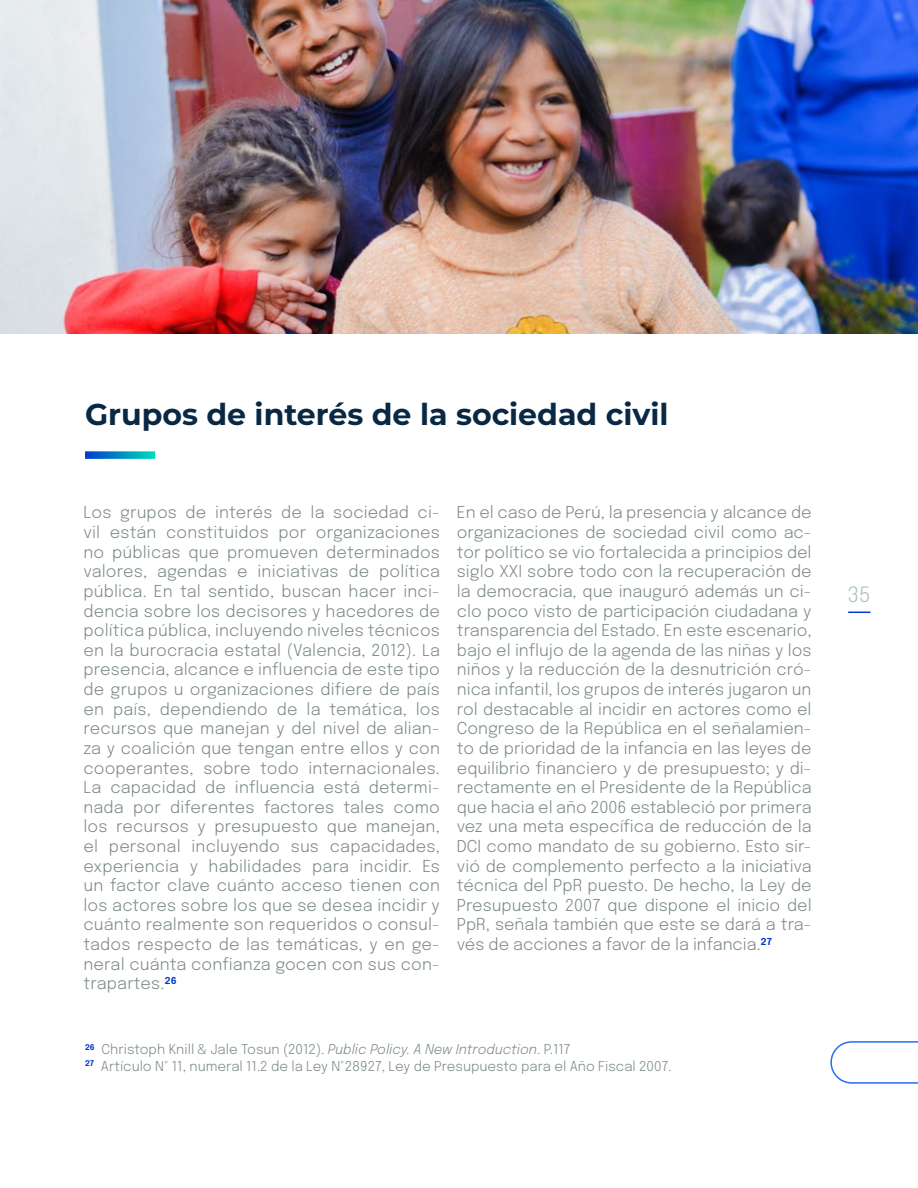
<style>
.page{position:relative;width:918px;height:1188px;background:#fff}
.page>*{position:absolute;margin:0;border:0;box-sizing:border-box;transform-origin:0 0}
.t1{font:100 30px "Montserrat";color:#092844}
.t2{font:21px "Epilogue";color:#aec2c4}
.t3{font:16.35px/19.6px "Epilogue";color:#7c8889;text-align:justify}
.t4{font:13.5px/16.2px "Epilogue";color:#7c8889}
.s1{font-style:italic}
</style>
<div class="page">
<svg style="left:85px;top:451px;width:70px;height:8px"></svg>
<svg style="left:830px;top:1041px;width:88px;height:43px"></svg>
<img style="left:0;top:0;width:918px;height:333px">
<svg style="left:849px;top:612px;width:21px;height:1px"></svg>
<h1 class="t1" style="left:85px;top:395px;width:585px">Grupos de interés de la sociedad civil</h1>
<p class="t3" style="left:83px;top:502px;width:358px">Los grupos de interés de la sociedad ci&shy;vil están constituidos por organizaciones no públicas que promueven determinados valores, agendas e iniciativas de política pública. En tal sentido, buscan hacer inci&shy;dencia sobre los decisores y hacedores de política pública, incluyendo niveles técnicos en la burocracia estatal (Valencia, 2012). La presencia, alcance e influencia de este tipo de grupos u organizaciones difiere de país en país, dependiendo de la temática, los recursos que manejan y del nivel de alian&shy;za y coalición que tengan entre ellos y con cooperantes, sobre todo internacionales.<br>La capacidad de influencia está determi&shy;nada por diferentes factores tales como los recursos y presupuesto que manejan, el personal incluyendo sus capacidades, experiencia y habilidades para incidir. Es un factor clave cuánto acceso tienen con los actores sobre los que se desea incidir y cuánto realmente son requeridos o consul&shy;tados respecto de las temáticas, y en ge&shy;neral cuánta confianza gocen con sus con&shy;trapartes.<sup>26</sup></p>
<p class="t3" style="left:457px;top:502px;width:356px">En el caso de Perú, la presencia y alcance de organizaciones de sociedad civil como ac&shy;tor político se vio fortalecida a principios del siglo XXI sobre todo con la recuperación de la democracia, que inauguró además un ci&shy;clo poco visto de participación ciudadana y transparencia del Estado. En este escenario, bajo el influjo de la agenda de las niñas y los niños y la reducción de la desnutrición cró&shy;nica infantil, los grupos de interés jugaron un rol destacable al incidir en actores como el Congreso de la República en el señalamien&shy;to de prioridad de la infancia en las leyes de equilibrio financiero y de presupuesto; y di&shy;rectamente en el Presidente de la República que hacia el año 2006 estableció por primera vez una meta específica de reducción de la DCI como mandato de su gobierno. Esto sir&shy;vió de complemento perfecto a la iniciativa técnica del PpR puesto. De hecho, la Ley de Presupuesto 2007 que dispone el inicio del PpR, señala también que este se dará a tra&shy;vés de acciones a favor de la infancia.<sup>27</sup></p>
<p class="t4" style="left:85px;top:1041px;width:588px"><sup>26</sup> Christoph Knill &amp; Jale Tosun (2012). <span class="s1">Public Policy. A New Introduction</span>. P.117<br><sup>27</sup> Artículo N° 11, numeral 11.2 de la Ley N°28927, Ley de Presupuesto para el Año Fiscal 2007.</p>
<p class="t2" style="left:847px;top:580px;width:25px">35</p>
</div>
